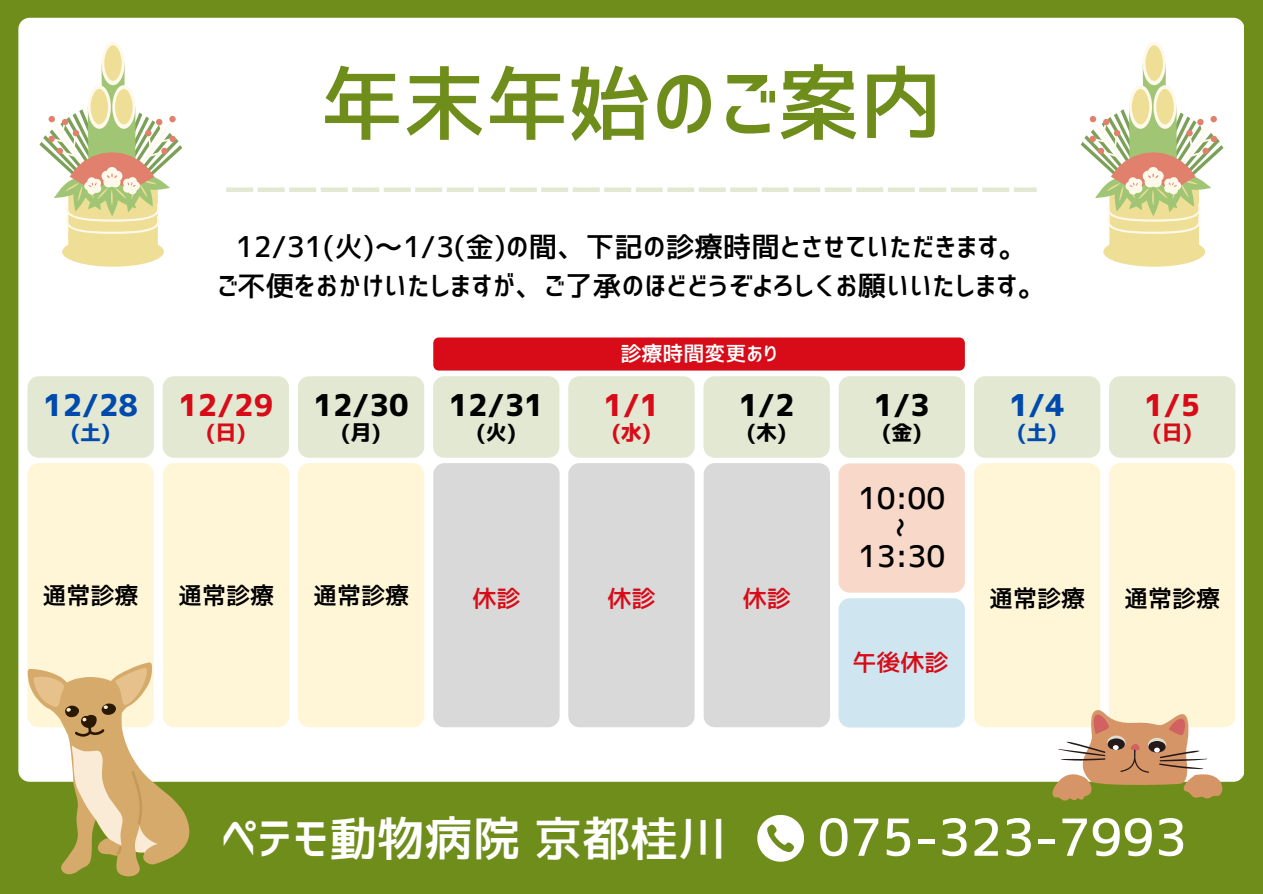
<style>
.page{position:relative;width:1263px;height:894px;background:#fff}
.page>*{position:absolute;margin:0;border:0;box-sizing:border-box;transform-origin:0 0}
.t1{font:82.5px "Corporate Logo Medium";color:#6f8d1b}
.t2{font:50.85px "Corporate Logo Medium";color:#fff}
.t3{font:48px "Corporate Logo Medium";color:#fff}
.t4{font:30px "Corporate Logo Bold";color:#000}
.t5{font:30px "Corporate Logo Bold";color:#d70c18}
.t6{font:30px "Corporate Logo Medium";color:#000}
.t7{font:30px "Corporate Logo Bold";color:#004aad}
.t8{font:28.5px/39.3px "Corporate Logo Medium";color:#000;text-align:center}
.t9{font:24px "Corporate Logo Medium";color:#000}
.t10{font:24px "Corporate Logo Medium";color:#d70c18}
.t11{font:21px "Corporate Logo Bold";color:#000}
.t12{font:21px "Corporate Logo Bold";color:#d70c18}
.t13{font:21px "Corporate Logo Medium";color:#fff}
.t14{font:21px "Corporate Logo Bold";color:#004aad}
</style>
<div class="page">
<div style="left:0;top:0;width:1263px;height:893px;background:#6f8d1b"></div>
<div style="left:18px;top:18px;width:1226px;height:763px;background:#fff;border-radius:11px"></div>
<svg style="left:226px;top:187px;width:811px;height:5px;background:#e8ecdb"></svg>
<svg style="left:757px;top:814px;width:47px;height:47px"></svg>
<svg style="left:39px;top:42px;width:143px;height:224px"></svg>
<svg style="left:1081px;top:42px;width:142px;height:224px"></svg>
<div style="left:1109px;top:376px;width:126px;height:81px;background:#e3e8d2;border-radius:11px"></div>
<div style="left:27px;top:376px;width:127px;height:81px;background:#e3e8d2;border-radius:11px"></div>
<div style="left:27px;top:463px;width:127px;height:264px;background:#fff5d7;border-radius:11px"></div>
<div style="left:974px;top:376px;width:126px;height:81px;background:#e3e8d2;border-radius:11px"></div>
<div style="left:974px;top:463px;width:126px;height:264px;background:#fff5d7;border-radius:11px"></div>
<div style="left:163px;top:376px;width:126px;height:81px;background:#e3e8d2;border-radius:11px"></div>
<div style="left:298px;top:376px;width:126px;height:81px;background:#e3e8d2;border-radius:11px"></div>
<div style="left:433px;top:376px;width:126px;height:81px;background:#e3e8d2;border-radius:11px"></div>
<div style="left:568px;top:376px;width:127px;height:81px;background:#e3e8d2;border-radius:11px"></div>
<div style="left:703px;top:376px;width:127px;height:81px;background:#e3e8d2;border-radius:11px"></div>
<div style="left:839px;top:376px;width:126px;height:81px;background:#e3e8d2;border-radius:11px"></div>
<div style="left:163px;top:463px;width:126px;height:264px;background:#fff5d7;border-radius:11px"></div>
<div style="left:1109px;top:463px;width:126px;height:264px;background:#fff5d7;border-radius:11px"></div>
<div style="left:433px;top:337px;width:532px;height:33px;background:#d70c18"></div>
<div style="left:433px;top:463px;width:127px;height:264px;background:#d9d9d9;border-radius:11px"></div>
<div style="left:568px;top:463px;width:127px;height:264px;background:#d9d9d9;border-radius:11px"></div>
<div style="left:838px;top:463px;width:127px;height:129px;background:#f8d8c8;border-radius:11px"></div>
<div style="left:838px;top:598px;width:127px;height:129px;background:#cfe6f0;border-radius:11px"></div>
<div style="left:704px;top:463px;width:126px;height:264px;background:#d9d9d9;border-radius:11px"></div>
<div style="left:298px;top:463px;width:126px;height:264px;background:#fff5d7;border-radius:11px"></div>
<svg style="left:1052px;top:709px;width:171px;height:91px"></svg>
<svg style="left:28px;top:662px;width:161px;height:214px"></svg>
<p class="t7" style="left:43px;top:390px;width:96px">12/28</p>
<h4 class="t14" style="left:71px;top:422px;width:41px">(土)</h4>
<h3 class="t9" style="left:43px;top:583px;width:97px">通常診療</h3>
<p class="t1" style="left:321px;top:62px;width:623px">年末年始のご案内</p>
<h1 class="t8" style="left:217px;top:227px;width:831px">12/31(火)～1/3(金)の間、下記の診療時間とさせていただきます。<br>ご不便をおかけいたしますが、ご了承のほどどうぞよろしくお願いいたします。</h1>
<p class="t5" style="left:178px;top:390px;width:96px">12/29</p>
<h4 class="t12" style="left:206px;top:422px;width:41px">(日)</h4>
<p class="t4" style="left:314px;top:390px;width:96px">12/30</p>
<h3 class="t11" style="left:341px;top:422px;width:41px">(月)</h3>
<p class="t4" style="left:449px;top:390px;width:96px">12/31</p>
<h3 class="t11" style="left:476px;top:422px;width:41px">(火)</h3>
<h3 class="t13" style="left:620px;top:342px;width:159px">診療時間変更あり</h3>
<p class="t5" style="left:603px;top:390px;width:57px">1/1</p>
<h3 class="t12" style="left:612px;top:422px;width:41px">(水)</h3>
<p class="t4" style="left:739px;top:390px;width:57px">1/2</p>
<h3 class="t11" style="left:747px;top:422px;width:41px">(木)</h3>
<p class="t4" style="left:874px;top:390px;width:57px">1/3</p>
<h4 class="t11" style="left:882px;top:422px;width:41px">(金)</h4>
<h4 class="t6" style="left:858px;top:483px;width:89px">10:00</h4>
<h3 class="t6" style="left:858px;top:541px;width:89px">13:30</h3>
<p class="t6" style="left:917px;top:517px;width:23px;rotate:90deg">~</p>
<p class="t7" style="left:1009px;top:390px;width:57px">1/4</p>
<h4 class="t14" style="left:1017px;top:422px;width:41px">(土)</h4>
<h3 class="t5" style="left:1144px;top:390px;width:57px">1/5</h3>
<h3 class="t12" style="left:1152px;top:422px;width:41px">(日)</h3>
<h4 class="t9" style="left:178px;top:583px;width:97px">通常診療</h4>
<h4 class="t9" style="left:1124px;top:586px;width:97px">通常診療</h4>
<h3 class="t9" style="left:313px;top:583px;width:97px">通常診療</h3>
<h4 class="t10" style="left:743px;top:586px;width:49px">休診</h4>
<h3 class="t9" style="left:989px;top:586px;width:97px">通常診療</h3>
<h3 class="t10" style="left:472px;top:586px;width:49px">休診</h3>
<p class="t10" style="left:607px;top:586px;width:49px">休診</p>
<p class="t10" style="left:852px;top:650px;width:97px">午後休診</p>
<p class="t3" style="left:221px;top:814px;width:507px">ペテモ動物病院京都桂川</p>
<p class="t2" style="left:818px;top:811px;width:370px">075-323-7993</p>
</div>
